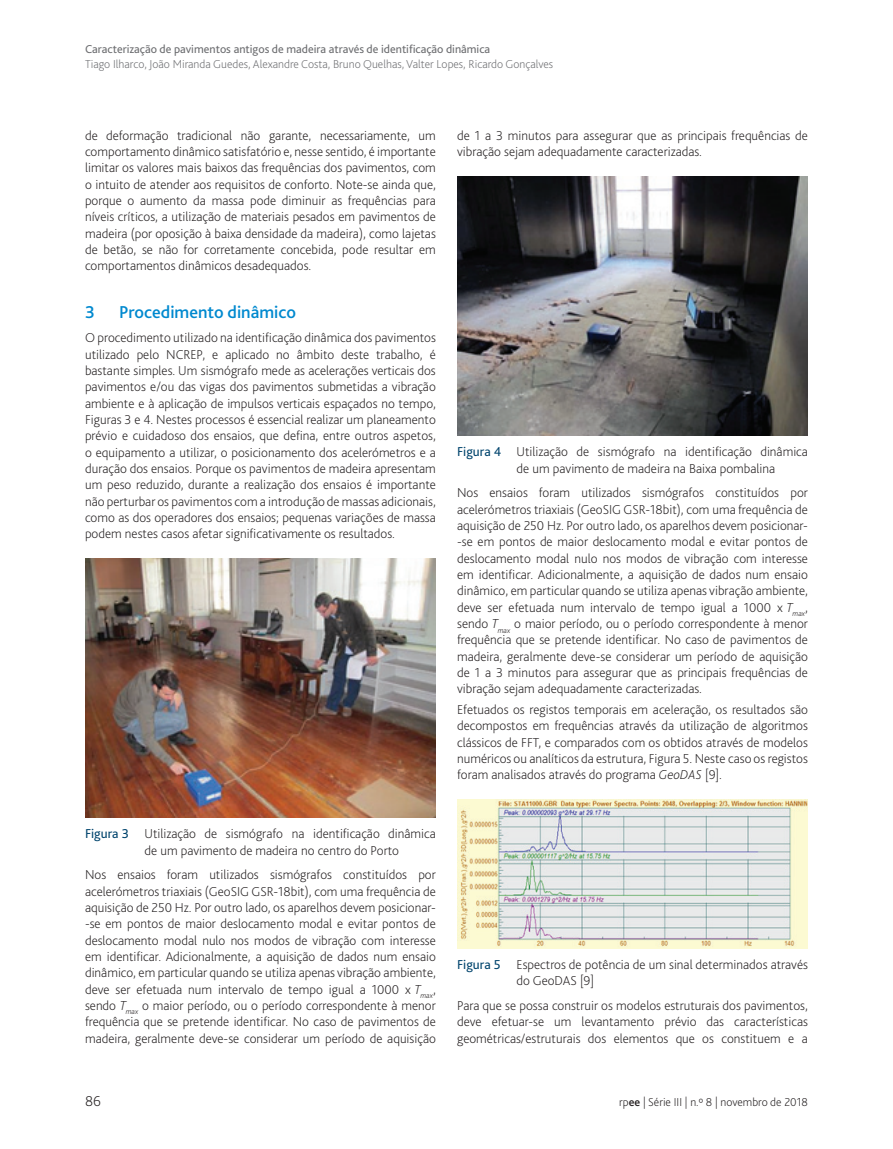
<style>
.page{position:relative;width:893px;height:1149px;background:#fff}
.page>*{position:absolute;margin:0;border:0;box-sizing:border-box;transform-origin:0 0}
.t1{font:500 18px "Bliss 2";color:#0089cf}
.t2{font:200 15px "Bliss 2";color:#231f20}
.t3{font:200 13.5px/16.4px "Bliss 2";color:#231f20;text-align:justify}
.t4{font:200 12px "Bliss 2";color:#6c6d70}
.t5{font:12px "Bliss 2";color:#6c6d70}
.t6{font:200 12px "Bliss 2";color:#231f20}
.s1{font-weight:400;color:#00446d}
.s2{font-style:italic}
.s3{font-weight:500}
</style>
<div class="page">
<img style="left:85px;top:558px;width:351px;height:259px">
<img style="left:457px;top:176px;width:351px;height:259px">
<img style="left:457px;top:799px;width:351px;height:148px">
<p class="t5" style="left:85px;top:42px;width:407px">Caracterização de pavimentos antigos de madeira através de identificação dinâmica</p>
<p class="t4" style="left:85px;top:56px;width:470px">Tiago Ilharco, João Miranda Guedes, Alexandre Costa, Bruno Quelhas, Valter Lopes, Ricardo Gonçalves</p>
<p class="t3" style="left:85px;top:127px;width:352px">de deformação tradicional não garante, necessariamente, um comportamento dinâmico satisfatório e, nesse sentido, é importante limitar os valores mais baixos das frequências dos pavimentos, com o intuito de atender aos requisitos de conforto. Note-se ainda que, porque o aumento da massa pode diminuir as frequências para níveis críticos, a utilização de materiais pesados em pavimentos de madeira (por oposição à baixa densidade da madeira), como lajetas de betão, se não for corretamente concebida, pode resultar em comportamentos dinâmicos desadequados.</p>
<h1 class="t1" style="left:85px;top:300px;width:11px">3</h1>
<h1 class="t1" style="left:119px;top:300px;width:178px">Procedimento dinâmico</h1>
<p class="t3" style="left:85px;top:329px;width:352px">O procedimento utilizado na identificação dinâmica dos pavimentos utilizado pelo NCREP, e aplicado no âmbito deste trabalho, é bastante simples. Um sismógrafo mede as acelerações verticais dos pavimentos e/ou das vigas dos pavimentos submetidas a vibração ambiente e à aplicação de impulsos verticais espaçados no tempo, Figuras 3 e 4. Nestes processos é essencial realizar um planeamento prévio e cuidadoso dos ensaios, que defina, entre outros aspetos, o equipamento a utilizar, o posicionamento dos acelerómetros e a duração dos ensaios. Porque os pavimentos de madeira apresentam um peso reduzido, durante a realização dos ensaios é importante não perturbar os pavimentos com a introdução de massas adicionais, como as dos operadores dos ensaios; pequenas variações de massa podem nestes casos afetar significativamente os resultados.</p>
<p class="t3" style="left:145px;top:825px;width:293px;text-indent:-60px"><span class="s1">Figura 3</span> Utilização de sismógrafo na identificação dinâmica de um pavimento de madeira no centro do Porto</p>
<p class="t3" style="left:85px;top:866px;width:352px">Nos ensaios foram utilizados sismógrafos constituídos por acelerómetros triaxiais (GeoSIG GSR-18bit), com uma frequência de aquisição de 250 Hz. Por outro lado, os aparelhos devem posicionar--se em pontos de maior deslocamento modal e evitar pontos de deslocamento modal nulo nos modos de vibração com interesse em identificar. Adicionalmente, a aquisição de dados num ensaio dinâmico, em particular quando se utiliza apenas vibração ambiente, deve ser efetuada num intervalo de tempo igual a 1000 x <span class="s2">T</span><sub>max</sub>, sendo <span class="s2">T</span><sub>max</sub> o maior período, ou o período correspondente à menor frequência que se pretende identificar. No caso de pavimentos de madeira, geralmente deve-se considerar um período de aquisição</p>
<p class="t2" style="left:85px;top:1091px;width:17px">86</p>
<p class="t3" style="left:457px;top:127px;width:352px">de 1 a 3 minutos para assegurar que as principais frequências de vibração sejam adequadamente caracterizadas.</p>
<p class="t3" style="left:517px;top:443px;width:293px;text-indent:-60px"><span class="s1">Figura 4</span> Utilização de sismógrafo na identificação dinâmica de um pavimento de madeira na Baixa pombalina</p>
<p class="t3" style="left:457px;top:484px;width:352px">Nos ensaios foram utilizados sismógrafos constituídos por acelerómetros triaxiais (GeoSIG GSR-18bit), com uma frequência de aquisição de 250 Hz. Por outro lado, os aparelhos devem posicionar--se em pontos de maior deslocamento modal e evitar pontos de deslocamento modal nulo nos modos de vibração com interesse em identificar. Adicionalmente, a aquisição de dados num ensaio dinâmico, em particular quando se utiliza apenas vibração ambiente, deve ser efetuada num intervalo de tempo igual a 1000 x <span class="s2">T</span><sub>max</sub>, sendo <span class="s2">T</span><sub>max</sub> o maior período, ou o período correspondente à menor frequência que se pretende identificar. No caso de pavimentos de madeira, geralmente deve-se considerar um período de aquisição de 1 a 3 minutos para assegurar que as principais frequências de vibração sejam adequadamente caracterizadas.</p>
<p class="t3" style="left:457px;top:700px;width:352px">Efetuados os registos temporais em aceleração, os resultados são decompostos em frequências através da utilização de algoritmos clássicos de FFT, e comparados com os obtidos através de modelos numéricos ou analíticos da estrutura, Figura 5. Neste caso os registos foram analisados através do programa <span class="s2">GeoDAS</span> [9].</p>
<p class="t3" style="left:517px;top:955px;width:293px;text-indent:-60px"><span class="s1">Figura 5</span> Espectros de potência de um sinal determinados através do GeoDAS [9]</p>
<p class="t3" style="left:457px;top:996px;width:352px">Para que se possa construir os modelos estruturais dos pavimentos, deve efetuar-se um levantamento prévio das características geométricas/estruturais dos elementos que os constituem e a</p>
<p class="t6" style="left:619px;top:1094px;width:190px">rp<span class="s3">ee</span> | Série III | n.º 8 | novembro de 2018</p>
</div>
